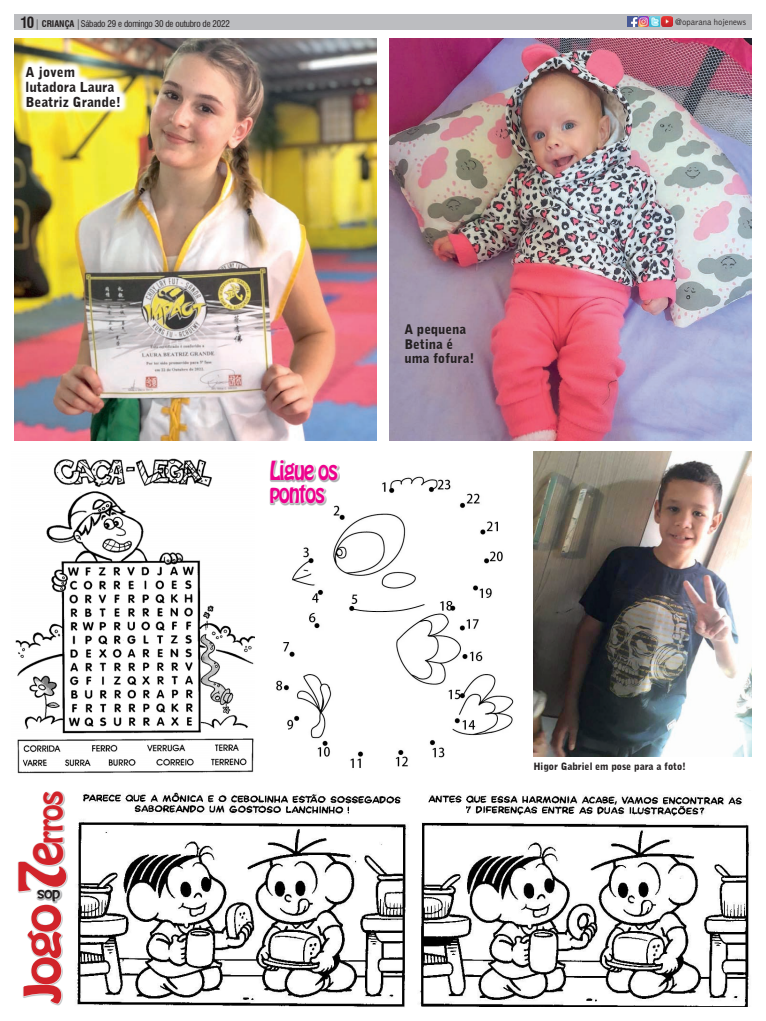
<style>
.page{position:relative;width:766px;height:1021px;background:#fff}
.page>*{position:absolute;margin:0;border:0;box-sizing:border-box;transform-origin:0 0}
.Texto_Principal{font:57.9px "Hobo Std";color:#d1232a;scale:1.11 1}
.Texto_Principal-2{font:44.5px "Hobo Std";color:#d1232a;scale:1.2 1}
.Texto_Principal-3{font:29.7px "Hobo Std";color:#d1232a}
.Texto_Principal-4{font:23.2px/23.2px "Hobo Std";letter-spacing:-.06em;color:#ed028c;scale:.88 1}
.Horoscopo{font:700 condensed 15px "Swiss 721 BT";color:#231f20}
.Legenda{font:900 13.7px/15px "Bell Gothic BT";color:#231f20}
.Texto_Principal-5{font:13.3px "Hobo Std";color:#231f20;scale:1.21 1}
.Legenda-2{font:900 13.2px "Bell Gothic BT";color:#231f20}
.Legenda-3{font:900 10px "Bell Gothic BT";color:#231f20}
.Horoscopo-2{font:condensed 9px "Swiss 721 BT";letter-spacing:-.02em;color:#231f20}
.t1{font:300 9px "Bell Gothic";color:#231f20;scale:.96 1}
.s1{font-weight:700}
.s2{font-size:45.6px}
</style>
<div class="page">
<img style="left:420px;top:795px;width:330px;height:211px">
<img style="left:57px;top:792px;width:350px;height:215px">
<div style="left:14px;top:14px;width:737px;height:16px;background:#bcbdc0"></div>
<svg style="left:627px;top:17px;width:45px;height:10px"></svg>
<svg style="left:23px;top:903px;width:40px;height:102px"></svg>
<svg style="left:33px;top:791px;width:32px;height:69px"></svg>
<svg style="left:36px;top:893px;width:26px;height:10px"></svg>
<svg style="left:17px;top:860px;width:51px;height:33px"></svg>
<img style="left:14px;top:39px;width:362px;height:401px">
<img style="left:389px;top:39px;width:362px;height:401px">
<img style="left:15px;top:458px;width:240px;height:316px">
<img style="left:271px;top:476px;width:243px;height:292px">
<svg style="left:269px;top:460px;width:71px;height:45px"></svg>
<img style="left:533px;top:451px;width:218px;height:305px">
<img style="left:17px;top:57px;width:112px;height:58px">
<p class="Horoscopo" style="left:21px;top:14px;width:15px">10</p>
<p class="Horoscopo-2" style="left:42px;top:19px;width:189px"><span class="s1">CRIANÇA</span> Sábado 29 e domingo 30 de outubro de 2022</p>
<p class="t1" style="left:675px;top:17px;width:75px">@oparana hojenews</p>
<p class="Legenda" style="left:26px;top:64px;width:97px">A jovem lutadora Laura<br>Beatriz Grande!</p>
<p class="Texto_Principal-3" style="left:30px;top:865px;width:77px;rotate:-90deg"><span class="s2">e</span>rros</p>
<p class="Texto_Principal-5" style="left:61px;top:904px;width:21px;rotate:-180deg">dos</p>
<p class="Texto_Principal" style="left:2px;top:895px;width:35px;rotate:-90deg">7</p>
<p class="Texto_Principal-2" style="left:12px;top:1003px;width:85px;rotate:-90deg">Jogo</p>
<p class="Texto_Principal-4" style="left:269px;top:459px;width:80px">Ligue os pontos</p>
<p class="Legenda-2" style="left:404px;top:321px;width:63px">A pequena</p>
<p class="Legenda-2" style="left:404px;top:336px;width:50px">Betina é</p>
<p class="Legenda-2" style="left:404px;top:350px;width:71px">uma fofura!</p>
<p class="Legenda-3" style="left:533px;top:759px;width:154px">Higor Gabriel em pose para a foto!</p>
</div>
